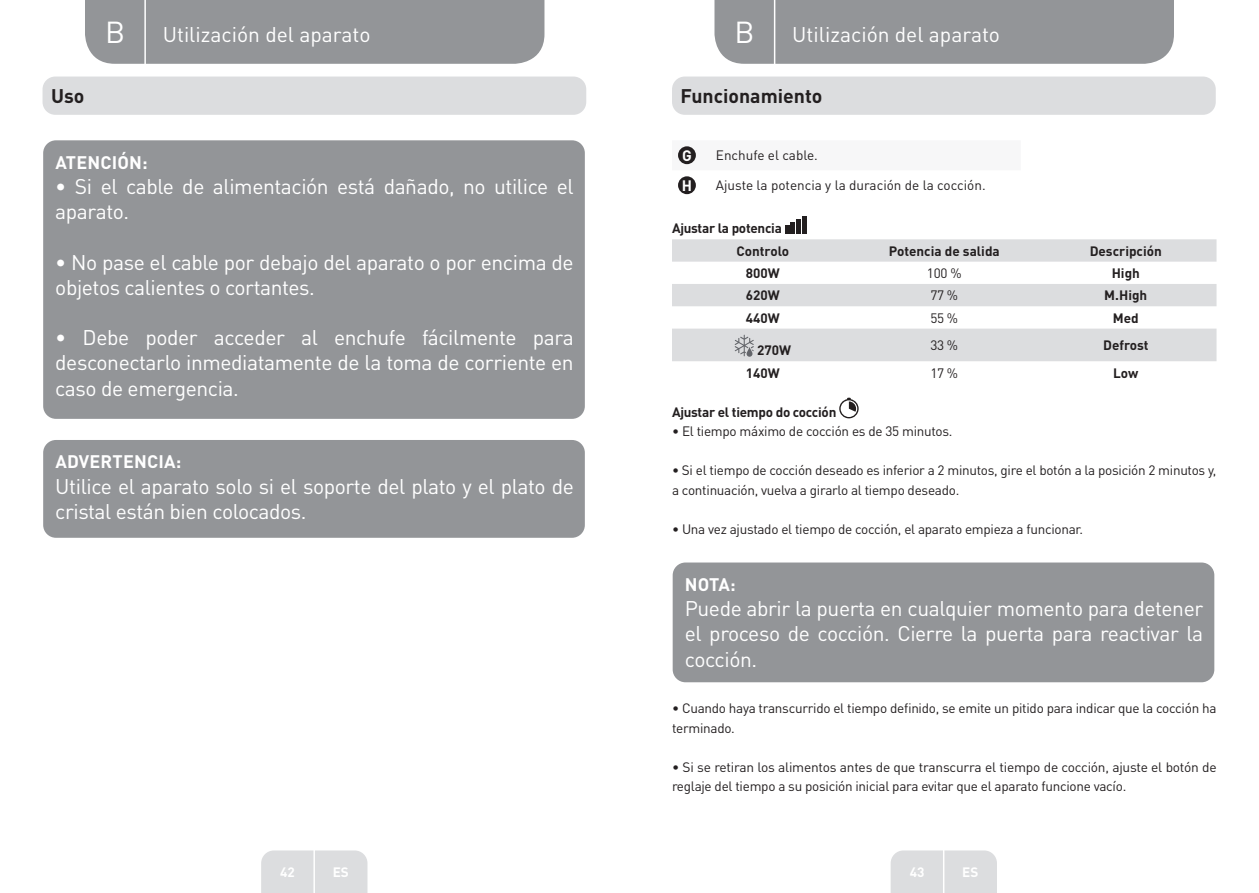
<style>
.page{position:relative;width:1259px;height:893px;background:#fff}
.page>*{position:absolute;margin:0;border:0;box-sizing:border-box;transform-origin:0 0}
.t1{font:30px "DIN Pro";color:#fff}
.t2{font:21px/25.2px "DIN Pro";letter-spacing:-.02em;color:#fff}
.t3{font:21px "DIN Pro";color:#fff}
.Sous-titre-ES{font:700 19.5px "DIN Pro";color:#231f20}
.t4{font:700 18px "DIN Pro";letter-spacing:.01em;color:#fff}
.t5{font:700 15px "DIN Pro";color:#fff}
.Large_Text__3_2_mm{font:13.5px/19.5px "DIN Pro";letter-spacing:-.02em;color:#231f20}
.Large_Text__3_2_mm-2{font:700 13.5px "DIN Pro";color:#231f20}
.TitreDroit__gabarit{font:13.5px "DIN Pro";color:#231f20}
.Large_Text__3_2_mm-3{font:700 13.5px "DIN Pro";letter-spacing:-.02em;color:#231f20}
.t6{font:700 13.5px "DIN Pro";color:#fff}
</style>
<div class="page">
<div style="left:85px;top:0;width:459px;height:64px;background:#939598"></div>
<div style="left:714px;top:0;width:460px;height:64px;background:#939598"></div>
<div style="left:261px;top:850px;width:106px;height:43px;background:#dcdddf"></div>
<div style="left:890px;top:850px;width:107px;height:43px;background:#dcdddf"></div>
<hr style="left:313px;top:833px;width:2px;height:60px;background:#fff">
<hr style="left:943px;top:833px;width:1px;height:60px;background:#fff">
<hr style="left:144px;top:0;width:2px;height:66px;background:#fff">
<hr style="left:774px;top:0;width:1px;height:66px;background:#fff">
<div style="left:43px;top:77px;width:543px;height:38px;background:#dcdddf;border-radius:13px"></div>
<div style="left:43px;top:140px;width:542px;height:279px;background:#939598;border-radius:13px"></div>
<div style="left:43px;top:440px;width:542px;height:98px;background:#939598;border-radius:13px"></div>
<div style="left:672px;top:77px;width:543px;height:38px;background:#dcdddf;border-radius:13px"></div>
<div style="left:678px;top:146px;width:18px;height:18px;background:#231f20;border-radius:50%"></div>
<div style="left:678px;top:176px;width:18px;height:18px;background:#231f20;border-radius:50%"></div>
<svg style="left:785px;top:225px;width:4px;height:8px"></svg>
<div style="left:790px;top:222px;width:5px;height:11px;background:#231f20"></div>
<div style="left:796px;top:219px;width:5px;height:14px;background:#231f20"></div>
<hr style="left:802px;top:216px;width:4px;height:17px;background:#231f20">
<svg style="left:672px;top:239px;width:544px;height:122px;fill:#dcdddf"></svg>
<svg style="left:734px;top:335px;width:20px;height:22px"></svg>
<svg style="left:839px;top:398px;width:19px;height:20px"></svg>
<div style="left:672px;top:562px;width:542px;height:120px;background:#939598;border-radius:13px"></div>
<p class="Sous-titre-ES" style="left:51px;top:83px;width:35px">Uso</p>
<h1 class="t1" style="left:105px;top:11px;width:22px">B</h1>
<h2 class="t3" style="left:163px;top:20px;width:209px">Utilización del aparato</h2>
<h1 class="t1" style="left:734px;top:11px;width:22px">B</h1>
<h2 class="t3" style="left:792px;top:20px;width:209px">Utilización del aparato</h2>
<p class="Sous-titre-ES" style="left:680px;top:83px;width:143px">Funcionamiento</p>
<p class="t4" style="left:55px;top:150px;width:94px">ATENCIÓN:</p>
<p class="t2" style="left:55px;top:173px;width:520px">• Si el cable de alimentación está dañado, no utilice el aparato.</p>
<p class="t2" style="left:55px;top:248px;width:520px">• No pase el cable por debajo del aparato o por encima de objetos calientes o cortantes.</p>
<p class="t2" style="left:55px;top:324px;width:520px;text-align:justify">• Debe poder acceder al enchufe fácilmente para desconectarlo inmediatamente de la toma de corriente en caso de emergencia.</p>
<p class="t4" style="left:55px;top:450px;width:127px">ADVERTENCIA:</p>
<p class="t2" style="left:55px;top:472px;width:520px">Utilice el aparato solo si el soporte del plato y el plato de cristal están bien colocados.</p>
<p class="t5" style="left:682px;top:145px;width:11px">G</p>
<p class="TitreDroit__gabarit" style="left:716px;top:146px;width:103px">Enchufe el cable.</p>
<p class="t5" style="left:682px;top:175px;width:12px">H</p>
<p class="TitreDroit__gabarit" style="left:716px;top:176px;width:271px">Ajuste la potencia y la duración de la cocción.</p>
<p class="Large_Text__3_2_mm-3" style="left:672px;top:219px;width:111px">Ajustar la potencia</p>
<p class="Large_Text__3_2_mm-2" style="left:736px;top:242px;width:54px">Controlo</p>
<p class="Large_Text__3_2_mm-2" style="left:888px;top:242px;width:113px">Potencia de salida</p>
<p class="Large_Text__3_2_mm-2" style="left:1089px;top:242px;width:74px">Descripción</p>
<p class="Large_Text__3_2_mm-2" style="left:746px;top:264px;width:35px">800W</p>
<p class="Large_Text__3_2_mm" style="left:927px;top:263px;width:36px">100 %</p>
<p class="Large_Text__3_2_mm-2" style="left:1111px;top:264px;width:30px">High</p>
<p class="Large_Text__3_2_mm-2" style="left:746px;top:286px;width:35px">620W</p>
<p class="Large_Text__3_2_mm" style="left:930px;top:285px;width:29px">77 %</p>
<p class="Large_Text__3_2_mm-2" style="left:1104px;top:286px;width:44px">M.High</p>
<p class="Large_Text__3_2_mm-2" style="left:746px;top:309px;width:35px">440W</p>
<p class="Large_Text__3_2_mm" style="left:930px;top:307px;width:29px">55 %</p>
<p class="Large_Text__3_2_mm-2" style="left:1112px;top:309px;width:27px">Med</p>
<p class="Large_Text__3_2_mm-2" style="left:757px;top:341px;width:35px">270W</p>
<p class="Large_Text__3_2_mm" style="left:930px;top:335px;width:29px">33 %</p>
<p class="Large_Text__3_2_mm-2" style="left:1103px;top:336px;width:47px">Defrost</p>
<p class="Large_Text__3_2_mm-2" style="left:746px;top:363px;width:35px">140W</p>
<p class="Large_Text__3_2_mm" style="left:930px;top:362px;width:29px">17 %</p>
<p class="Large_Text__3_2_mm-2" style="left:1113px;top:363px;width:27px">Low</p>
<p class="Large_Text__3_2_mm-3" style="left:672px;top:402px;width:166px">Ajustar el tiempo do cocción</p>
<p class="Large_Text__3_2_mm" style="left:672px;top:421px;width:282px">• El tiempo máximo de cocción es de 35 minutos.</p>
<p class="Large_Text__3_2_mm" style="left:672px;top:460px;width:546px">• Si el tiempo de cocción deseado es inferior a 2 minutos, gire el botón a la posición 2 minutos y, a continuación, vuelva a girarlo al tiempo deseado.</p>
<p class="Large_Text__3_2_mm" style="left:672px;top:518px;width:412px">• Una vez ajustado el tiempo de cocción, el aparato empieza a funcionar.</p>
<p class="t4" style="left:685px;top:572px;width:52px">NOTA:</p>
<p class="t2" style="left:685px;top:595px;width:520px;text-align:justify">Puede abrir la puerta en cualquier momento para detener el proceso de cocción. Cierre la puerta para reactivar la cocción.</p>
<p class="Large_Text__3_2_mm" style="left:672px;top:698px;width:546px">• Cuando haya transcurrido el tiempo definido, se emite un pitido para indicar que la cocción ha terminado.</p>
<p class="Large_Text__3_2_mm" style="left:672px;top:757px;width:546px">• Si se retiran los alimentos antes de que transcurra el tiempo de cocción, ajuste el botón de reglaje del tiempo a su posición inicial para evitar que el aparato funcione vacío.</p>
<p class="t6" style="left:280px;top:863px;width:16px">42</p>
<p class="t6" style="left:333px;top:863px;width:18px">ES</p>
<p class="t6" style="left:909px;top:863px;width:16px">43</p>
<p class="t6" style="left:962px;top:863px;width:18px">ES</p>
</div>
